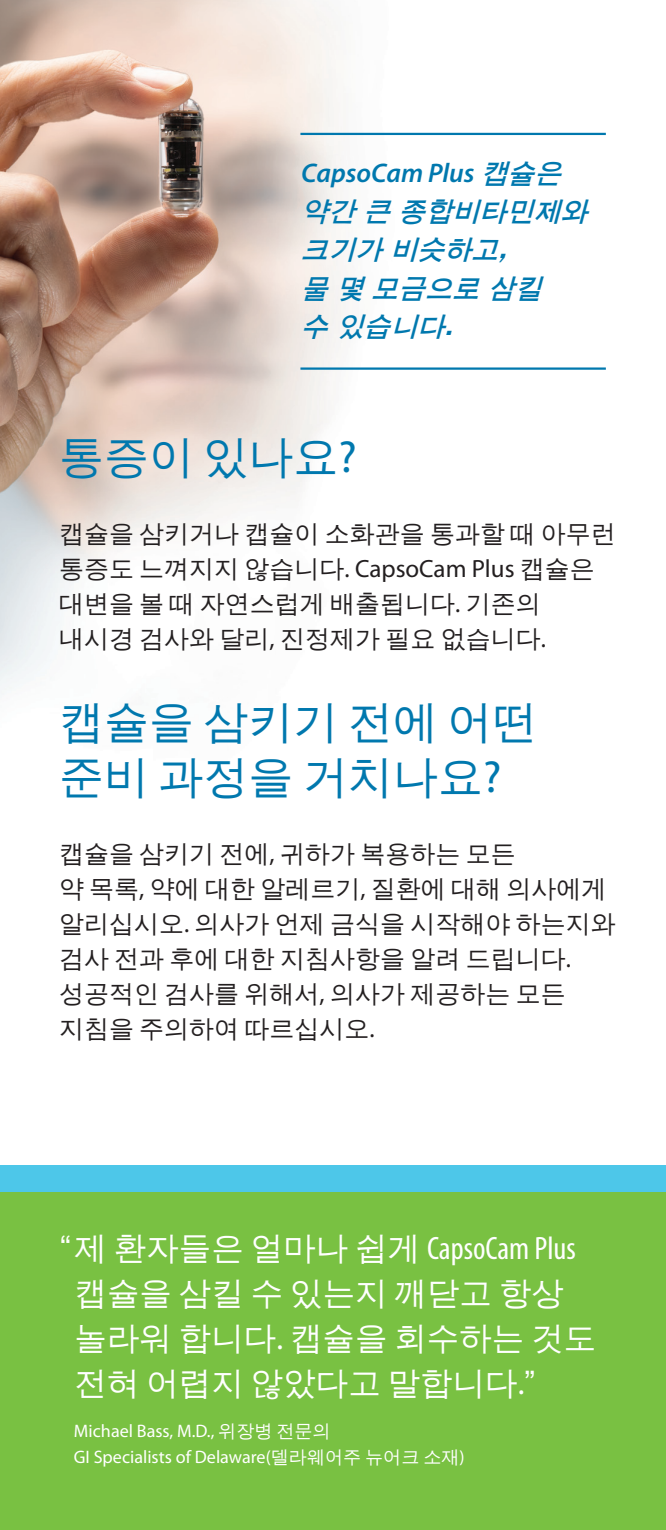
<style>
.page{position:relative;width:666px;height:1530px;background:#fff}
.page>*{position:absolute;margin:0;border:0;box-sizing:border-box;transform-origin:0 0}
.t1{font:45px/55px "Un Dotum";color:#0078ae}
.t2{font:32.5px/45px "Un Dotum";color:#fff}
.t3{font:italic 700 27px/38.2px "Un Dotum";color:#0078ae}
.t4{font:25px/35px "Un Dotum";color:#231f20}
.t5{font:18px/26px "Myriad Pro";color:#fff}
.s1{font-family:"Myriad Pro";font-weight:600}
.s2{font-family:"Myriad Pro"}
.s3{font-family:"Myriad Pro";font-stretch:condensed}
.s4{font-family:"Un Dotum"}
</style>
<div class="page">
<img style="left:0;top:0;width:573px;height:695px">
<div style="left:0;top:1165px;width:666px;height:28px;background:#4dc7e9"></div>
<div style="left:0;top:1193px;width:666px;height:337px;background:#79c142"></div>
<hr style="left:300px;top:367px;width:306px;height:3px;background:#0078ae">
<hr style="left:300px;top:133px;width:306px;height:2px;background:#0078ae">
<p class="t3" style="left:301px;top:153px;width:296px"><span class="s1">CapsoCam Plus</span> 캡슐은 약간 큰 종합비타민제와 크기가 비슷하고,<br>물 몇 모금으로 삼킬<br>수 있습니다.</p>
<p class="t1" style="left:59px;top:429px;width:299px">통증이 있나요<span class="s2">?</span></p>
<p class="t4" style="left:59px;top:516px;width:558px">캡슐을 삼키거나 캡슐이 소화관을 통과할 때 아무런 통증도 느껴지지 않습니다<span class="s2">. CapsoCam Plus</span> 캡슐은 대변을 볼 때 자연스럽게 배출됩니다<span class="s2">.</span> 기존의 내시경 검사와 달리<span class="s2">,</span> 진정제가 필요 없습니다<span class="s2">.</span></p>
<p class="t1" style="left:59px;top:694px;width:480px">캡슐을 삼키기 전에 어떤 준비 과정을 거치나요<span class="s2">?</span></p>
<p class="t4" style="left:59px;top:836px;width:558px">캡슐을 삼키기 전에<span class="s2">,</span> 귀하가 복용하는 모든<br>약 목록<span class="s2">,</span> 약에 대한 알레르기<span class="s2">,</span> 질환에 대해 의사에게 알리십시오<span class="s2">.</span> 의사가 언제 금식을 시작해야 하는지와 검사 전과 후에 대한 지침사항을 알려 드립니다<span class="s2">. </span>성공적인 검사를 위해서<span class="s2">,</span> 의사가 제공하는 모든 지침을 주의하여 따르십시오<span class="s2">.</span></p>
<p class="t2" style="left:75px;top:1225px;width:523px;text-indent:-14px">“ 제 환자들은 얼마나 쉽게 <span class="s3">CapsoCam Plus </span>캡슐을 삼킬 수 있는지 깨닫고 항상 놀라워 합니다<span class="s2">.</span> 캡슐을 회수하는 것도 전혀 어렵지 않았다고 말합니다<span class="s2">.</span>”</p>
<p class="t5" style="left:74px;top:1418px;width:392px">Michael Bass, M.D., <span class="s4">위장병 전문의<br></span>GI Specialists of Delaware(<span class="s4">델라웨어주 뉴어크 소재</span>)</p>
</div>
